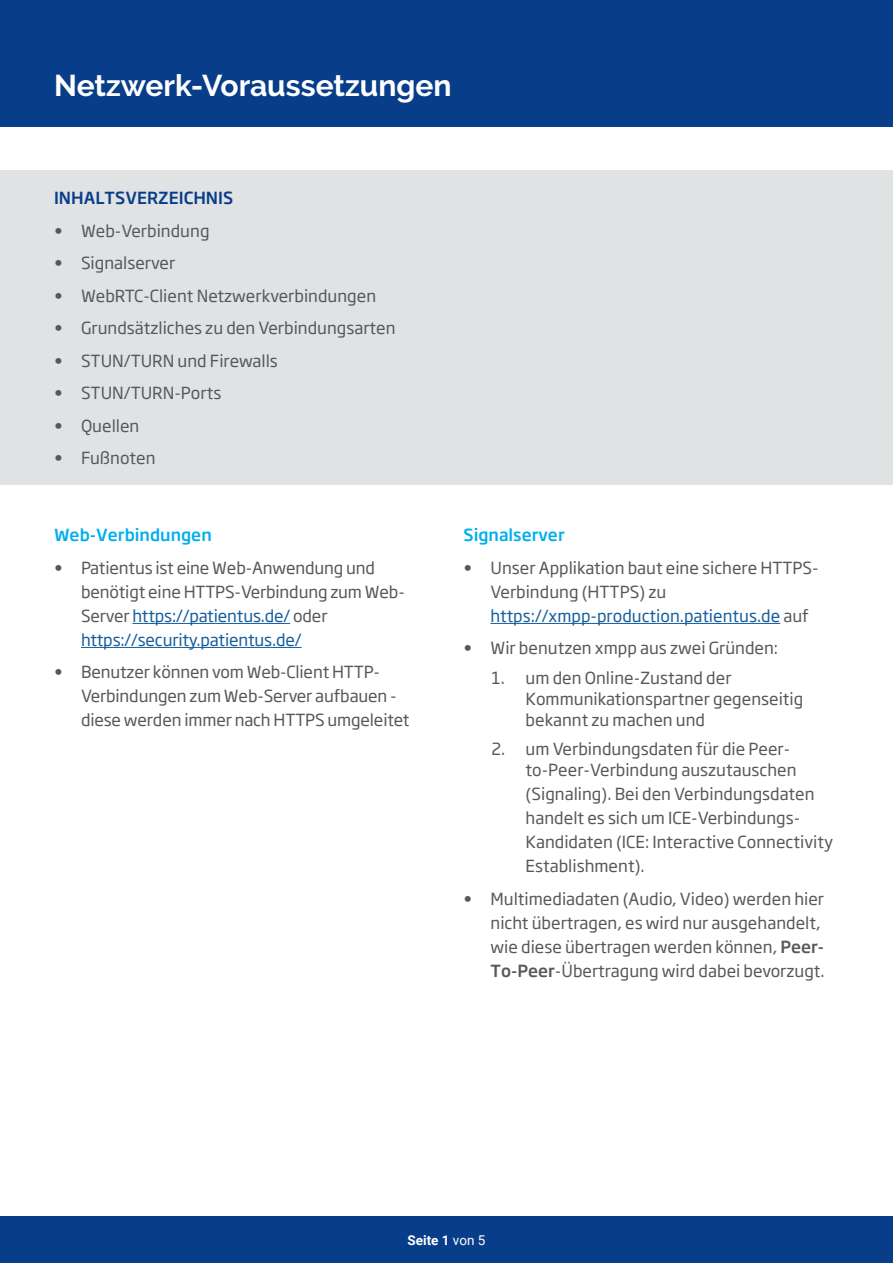
<style>
.page{position:relative;width:893px;height:1263px;background:#fff}
.page>*{position:absolute;margin:0;border:0;box-sizing:border-box;transform-origin:0 0}
.t1{font:700 30px "Raleway";color:#fff}
.t2{font:16.5px/24px "jameda";color:#57585a}
.t3{font:500 16.5px "jameda";color:#00aeef}
.t4{font:500 16.5px "jameda";color:#083e89}
.t5{font:700 13.5px "Roboto";color:#fff}
.s1{color:#175d9e}
.s2{font-weight:500}
.s3{font-weight:400}
</style>
<div class="page">
<div style="left:0;top:1216px;width:893px;height:47px;background:#083e89"></div>
<div style="left:0;top:0;width:893px;height:126px;background:#083e89"></div>
<div style="left:0;top:170px;width:893px;height:315px;background:#e1e2e4"></div>
<hr style="left:133px;top:623px;width:157px;height:1px;background:#175d9e">
<hr style="left:81px;top:647px;width:221px;height:1px;background:#175d9e">
<hr style="left:490px;top:623px;width:290px;height:1px;background:#175d9e">
<p class="t1" style="left:54px;top:69px;width:399px">Netzwerk-Voraussetzungen</p>
<p class="t4" style="left:54px;top:185px;width:181px">INHALTSVERZEICHNIS</p>
<p class="t2" style="left:54px;top:217px;width:157px">• Web-Verbindung</p>
<p class="t2" style="left:54px;top:250px;width:123px">• Signalserver</p>
<p class="t2" style="left:54px;top:282px;width:324px">• WebRTC-Client Netzwerkverbindungen</p>
<p class="t2" style="left:54px;top:315px;width:343px">• Grundsätzliches zu den Verbindungsarten</p>
<p class="t2" style="left:54px;top:347px;width:225px">• STUN/TURN und Firewalls</p>
<p class="t2" style="left:54px;top:380px;width:169px">• STUN/TURN-Ports</p>
<p class="t2" style="left:54px;top:412px;width:87px">• Quellen</p>
<p class="t2" style="left:54px;top:445px;width:103px">• Fußnoten</p>
<p class="t3" style="left:54px;top:522px;width:159px">Web-Verbindungen</p>
<p class="t2" style="left:81px;top:554px;width:325px;text-indent:-27px">• Patientus ist eine Web-Anwendung und benötigt eine HTTPS-Verbindung zum Web-Server <span class="s1">https://patientus.de/</span> oder <span class="s1">https://security.patientus.de/</span></p>
<p class="t2" style="left:81px;top:659px;width:330px;text-indent:-27px">• Benutzer können vom Web-Client HTTP-<br>Verbindungen zum Web-Server aufbauen - diese werden immer nach HTTPS umgeleitet</p>
<p class="t3" style="left:463px;top:522px;width:103px">Signalserver</p>
<p class="t2" style="left:490px;top:554px;width:330px;text-indent:-27px">• Unser Applikation baut eine sichere HTTPS-<br>Verbindung (HTTPS) zu <span class="s1">https://xmpp-production.patientus.de</span> auf</p>
<p class="t2" style="left:463px;top:635px;width:316px">• Wir benutzen xmpp aus zwei Gründen:</p>
<p class="t2" style="left:526px;top:666px;width:279px;line-height:21px;text-indent:-34px">1. um den Online-Zustand der<br>Kommunikationspartner gegenseitig bekannt zu machen und</p>
<p class="t2" style="left:526px;top:737px;width:272px;line-height:21px;text-indent:-34px">2. um Verbindungsdaten für die Peer&shy;to-Peer-Verbindung auszutauschen</p>
<p class="t2" style="left:526px;top:781px;width:309px">(Signaling). Bei den Verbindungsdaten handelt es sich um ICE-Verbindungs-Kandidaten (ICE: Interactive Connectivity Establishment).</p>
<p class="t2" style="left:490px;top:885px;width:336px;text-indent:-27px">• Multimediadaten (Audio, Video) werden hier nicht übertragen, es wird nur ausgehandelt, wie diese übertragen werden können, <span class="s2">Peer-To-Peer</span>-Übertragung wird dabei bevorzugt.</p>
<p class="t5" style="left:407px;top:1230px;width:80px">Seite 1 <span class="s3">von 5</span></p>
</div>
